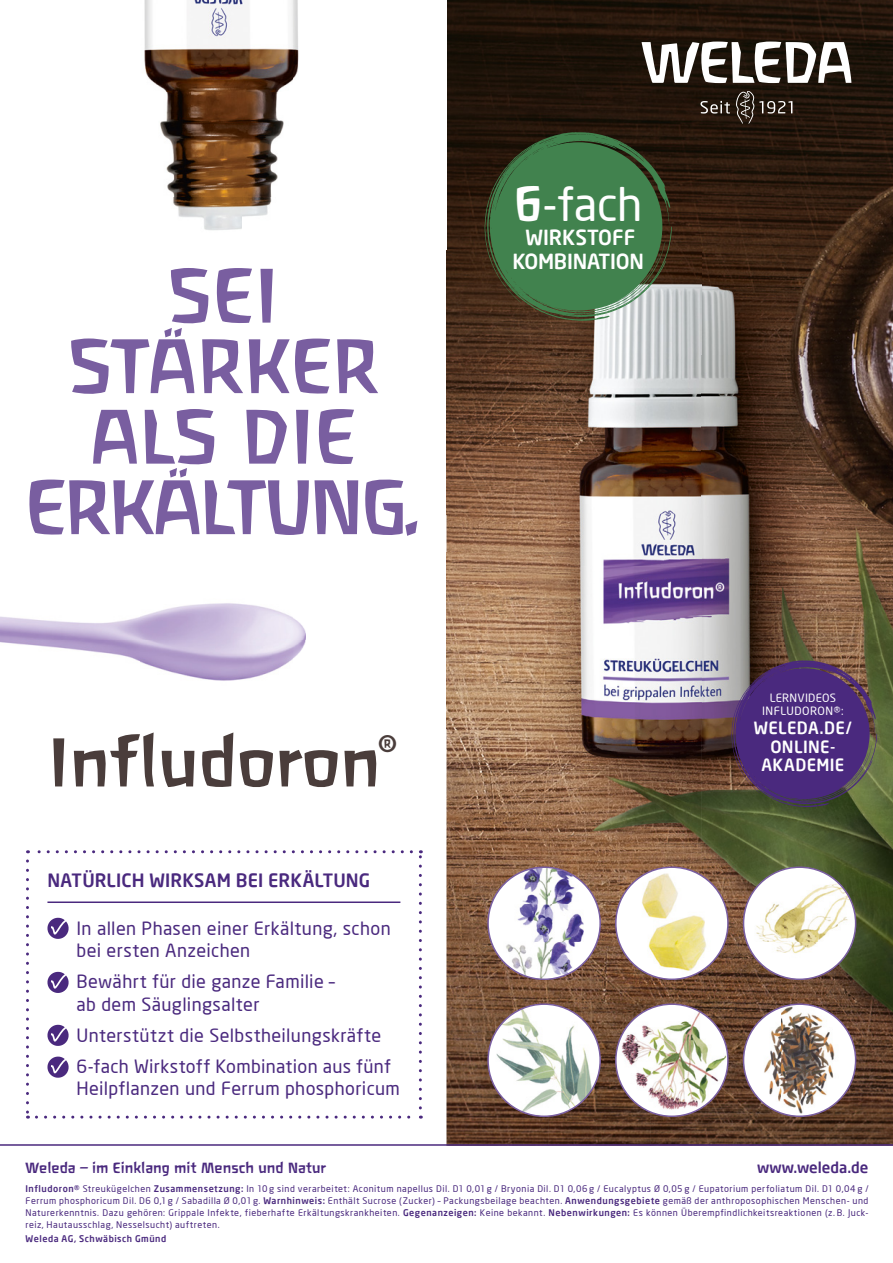
<style>
.page{position:relative;width:893px;height:1263px;background:#fff}
.page>*{position:absolute;margin:0;border:0;box-sizing:border-box;transform-origin:0 0}
.t1{font:70.5px/70.5px "New Weleda Pro";letter-spacing:-.01em;color:#795ea0;text-align:center}
.t2{font:63px "New Weleda Pro";color:#4a3d3b}
.t3{font:500 45.45px "Neo Sans Weleda";color:#fff}
.t4{font:700 20.4px/23.5px "Neo Sans Weleda";letter-spacing:-.01em;color:#fff;text-align:center}
.t5{font:500 18px/22.5px "Neo Sans Weleda";letter-spacing:.02em;color:#4a297e}
.t6{font:700 18px "Neo Sans Weleda";letter-spacing:.01em;color:#4a297e}
.t7{font:700 16.5px/18.6px "Neo Sans Weleda";letter-spacing:.02em;color:#fff;text-align:center}
.t8{font:700 15px "Neo Sans Weleda";color:#4a297e}
.t9{font:13.5px "New Weleda Pro";color:#4a297e}
.t10{font:500 11.25px/13.5px "Neo Sans Weleda";letter-spacing:.03em;color:#fff;text-align:center}
.t11{font:500 9px/12px "Neo Sans Weleda";letter-spacing:.055em;color:#4a297e;text-align:justify}
.t12{font:700 9px "Neo Sans Weleda";letter-spacing:.055em;color:#4a297e}
.s1{font-family:"New Weleda Pro";font-weight:400}
.s2{font-weight:700}
</style>
<div class="page">
<img style="left:446px;top:0;width:255px;height:566px">
<img style="left:701px;top:0;width:192px;height:1093px">
<img style="left:549px;top:566px;width:153px;height:474px">
<img style="left:446px;top:728px;width:103px;height:416px">
<img style="left:548px;top:1040px;width:102px;height:104px">
<img style="left:650px;top:1093px;width:243px;height:51px">
<svg style="left:488px;top:867px;width:112px;height:112px"></svg>
<img style="left:509px;top:867px;width:35px;height:12px">
<img style="left:550px;top:867px;width:47px;height:37px">
<img style="left:503px;top:904px;width:94px;height:38px">
<img style="left:503px;top:942px;width:37px;height:37px">
<img style="left:550px;top:942px;width:47px;height:37px">
<div style="left:487px;top:866px;width:114px;height:114px;border:2px solid #795ea0;border-radius:50%"></div>
<svg style="left:743px;top:867px;width:113px;height:112px"></svg>
<img style="left:747px;top:942px;width:74px;height:37px">
<div style="left:743px;top:866px;width:113px;height:114px;border:2px solid #795ea0;border-radius:50%"></div>
<img style="left:488px;top:1004px;width:112px;height:112px;border-radius:56px">
<div style="left:487px;top:1003px;width:114px;height:114px;border:2px solid #795ea0;border-radius:50%"></div>
<img style="left:653px;top:1004px;width:75px;height:112px">
<img style="left:616px;top:1007px;width:37px;height:106px">
<div style="left:615px;top:1003px;width:114px;height:114px;border:2px solid #795ea0;border-radius:50%"></div>
<img style="left:616px;top:867px;width:112px;height:112px;border-radius:56px">
<div style="left:615px;top:866px;width:114px;height:114px;border:2px solid #795ea0;border-radius:50%"></div>
<img style="left:781px;top:1004px;width:75px;height:112px">
<img style="left:743px;top:1007px;width:38px;height:106px">
<div style="left:743px;top:1003px;width:113px;height:114px;border:2px solid #795ea0;border-radius:50%"></div>
<img style="left:144px;top:0;width:155px;height:230px">
<img style="left:0;top:553px;width:570px;height:175px">
<svg style="left:164px;top:328px;width:18px;height:9px"></svg>
<svg style="left:169px;top:468px;width:18px;height:9px"></svg>
<hr style="left:0;top:1144px;width:893px;height:2px;background:#4a297e">
<svg style="left:731px;top:660px;width:146px;height:147px;background:#51386d"></svg>
<svg style="left:485px;top:132px;width:187px;height:189px;background:#467047"></svg>
<svg style="left:26px;top:861px;width:3px;height:257px"></svg>
<svg style="left:36px;top:1115px;width:385px;height:3px"></svg>
<svg style="left:419px;top:850px;width:3px;height:258px"></svg>
<svg style="left:27px;top:850px;width:384px;height:3px"></svg>
<hr style="left:47px;top:901px;width:353px;height:2px;background:#4a297e">
<svg style="left:47px;top:917px;width:22px;height:22px"></svg>
<svg style="left:47px;top:971px;width:22px;height:22px"></svg>
<svg style="left:47px;top:1024px;width:22px;height:22px"></svg>
<svg style="left:47px;top:1056px;width:22px;height:22px"></svg>
<svg style="left:700px;top:101px;width:30px;height:13px"></svg>
<svg style="left:736px;top:91px;width:56px;height:33px;background:#3f332b"></svg>
<svg style="left:642px;top:42px;width:209px;height:41px"></svg>
<h1 class="t1" style="left:26px;top:267px;width:397px">SEI<br>STARKER<br>ALS DIE<br>ERKALTUNG.</h1>
<h2 class="t2" style="left:48px;top:736px;width:352px">Infludoron<sup>®</sup></h2>
<h3 class="t6" style="left:47px;top:869px;width:324px">NATÜRLICH WIRKSAM BEI ERKÄLTUNG</h3>
<h3 class="t5" style="left:77px;top:916px;width:316px">In allen Phasen einer Erkältung, schon bei ersten Anzeichen</h3>
<h3 class="t5" style="left:77px;top:970px;width:260px">Bewährt für die ganze Familie – ab dem Säuglingsalter</h3>
<h3 class="t5" style="left:77px;top:1019px;width:316px;line-height:31px">Unterstützt die Selbstheilungskräfte<br>6-fach Wirkstoff Kombination aus fünf</h3>
<h3 class="t5" style="left:77px;top:1077px;width:325px">Heilpflanzen und Ferrum phosphoricum</h3>
<h3 class="t3" style="left:514px;top:176px;width:130px"><span class="s1">6</span>-fach</h3>
<h3 class="t4" style="left:512px;top:226px;width:133px">WIRKSTOFF<br>KOMBINATION</h3>
<p class="t10" style="left:762px;top:691px;width:83px">LERNVIDEOS<br>INFLUDORON®:</p>
<h3 class="t7" style="left:754px;top:718px;width:99px">WELEDA.DE/<br>ONLINE-<br>AKADEMIE</h3>
<h3 class="t9" style="left:26px;top:1162px;width:302px">Weleda – im Einklang mit Mensch und Natur</h3>
<h3 class="t8" style="left:757px;top:1157px;width:113px">www.weleda.de</h3>
<p class="t11" style="left:26px;top:1182px;width:845px"><span class="s2">Infludoron®</span> Streukügelchen <span class="s2">Zusammensetzung:</span> In 10 g sind verarbeitet: Aconitum napellus Dil. D1 0,01 g / Bryonia Dil. D1 0,06 g / Eucalyptus Ø 0,05 g / Eupatorium perfoliatum Dil. D1 0,04 g / Ferrum phosphoricum Dil. D6 0,1 g / Sabadilla Ø 0,01 g. <span class="s2">Warnhinweis:</span> Enthält Sucrose (Zucker) – Packungsbeilage beachten. <span class="s2">Anwendungsgebiete</span> gemäß der anthroposophischen Menschen- und Natur er kenntnis. Dazu gehören: Grippale Infekte, fieberhafte Erkältungskrankheiten. <span class="s2">Ge genan zei gen:</span> Keine bekannt. <span class="s2">Nebenwirkungen:</span> Es können Überempfindlichkeitsreaktionen (z. B. Juck&shy;reiz, Haut ausschlag, Nesselsucht) auftreten.</p>
<p class="t12" style="left:26px;top:1233px;width:142px">Weleda AG, Schwäbisch Gmünd</p>
</div>
